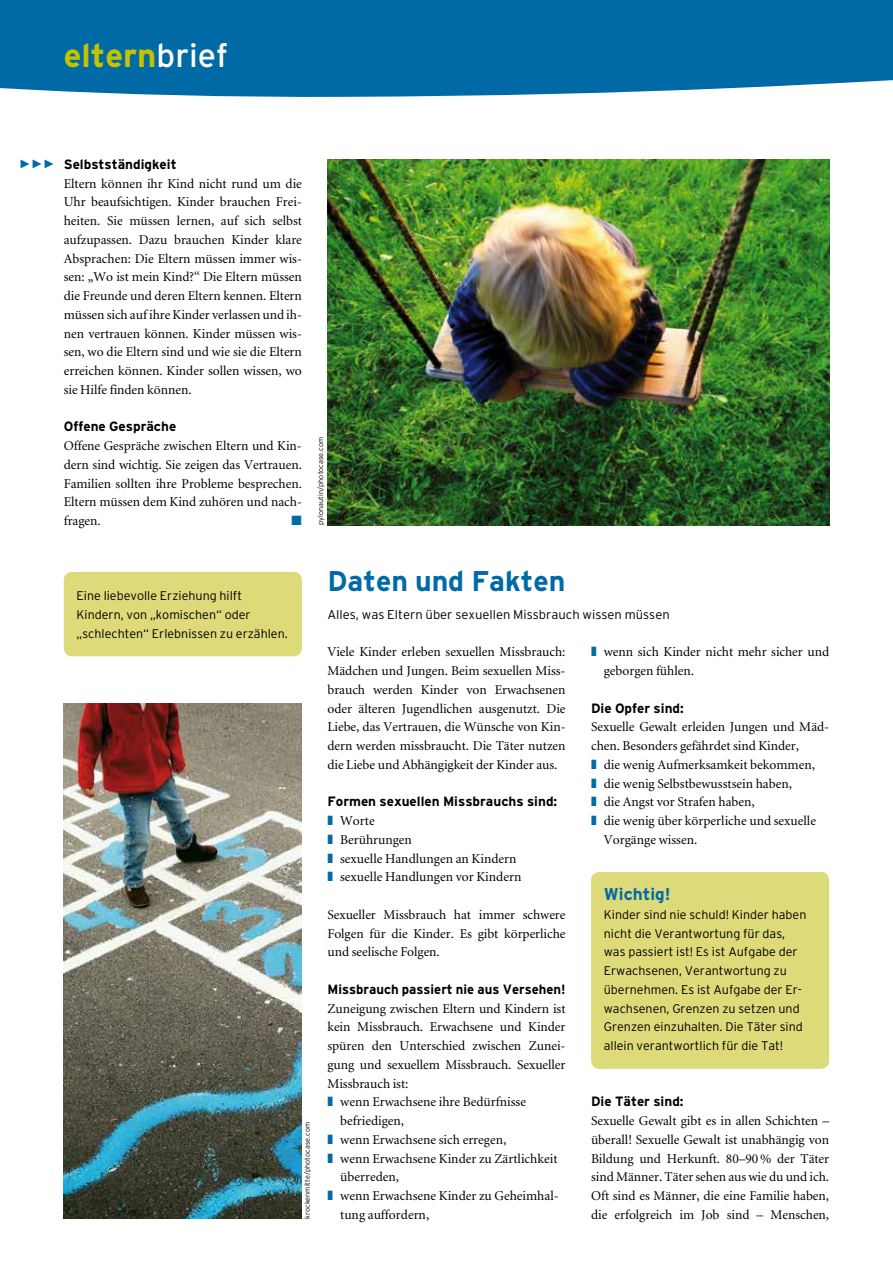
<style>
.page{position:relative;width:893px;height:1263px;background:#fff}
.page>*{position:absolute;margin:0;border:0;box-sizing:border-box;transform-origin:0 0}
.t1{font:700 33px "Interstate";color:#c5c300}
.t2{font:700 28.5px "Interstate";color:#006aa7}
.t3{font:18px "FF Dingbats Arrows One";color:#006aa7}
.t4{font:700 17.1px "Interstate";color:#006aa7}
.t5{font:13.5px/18.8px "Minion";letter-spacing:-.005em;color:#000;text-align:justify}
.t6{font:700 13.5px "Interstate";color:#000}
.t7{font:13.5px "Zapf Dingbats ITC";color:#006aa7}
.t8{font:300 12.75px "Interstate";color:#000}
.t9{font:300 12.6px/18.8px "Interstate";color:#000}
.t10{font:300 7.2px "Interstate";letter-spacing:.01em;color:#000}
.s1{font-weight:400;color:#fff}
</style>
<div class="page">
<div style="left:0;top:0;width:893px;height:97px;background:#006aa7"></div>
<img style="left:327px;top:159px;width:502px;height:366px">
<div style="left:64px;top:572px;width:238px;height:84px;background:#ddda7a;border-radius:9px"></div>
<div style="left:591px;top:872px;width:238px;height:197px;background:#ddda7a;border-radius:9px"></div>
<img style="left:64px;top:703px;width:238px;height:516px">
<h1 class="t1" style="left:64px;top:37px;width:166px">eltern<span class="s1">brief</span></h1>
<h3 class="t3" style="left:19px;top:158px;width:38px">✓✓✓</h3>
<p class="t6" style="left:64px;top:156px;width:114px">Selbstständigkeit</p>
<p class="t5" style="left:64px;top:174px;width:240px">Eltern können ihr Kind nicht rund um die Uhr beaufsichtigen. Kinder brauchen Frei&shy;heiten. Sie müssen lernen, auf sich selbst aufzupassen. Dazu brauchen Kinder klare Absprachen: Die Eltern müssen immer wis&shy;sen: „Wo ist mein Kind?“ Die Eltern müssen die Freunde und deren Eltern kennen. Eltern müssen sich auf ihre Kinder verlassen und ih&shy;nen vertrauen können. Kinder müssen wis&shy;sen, wo die Eltern sind und wie sie die Eltern erreichen können. Kinder sollen wissen, wo sie Hilfe finden können.</p>
<p class="t6" style="left:64px;top:419px;width:114px">Offene Gespräche</p>
<p class="t5" style="left:64px;top:437px;width:240px">Offene Gespräche zwischen Eltern und Kin&shy;dern sind wichtig. Sie zeigen das Vertrauen.<br>Familien sollten ihre Probleme besprechen.<br>Eltern müssen dem Kind zuhören und nach&shy;fragen.</p>
<p class="t7" style="left:292px;top:514px;width:12px">■</p>
<p class="t10" style="left:317px;top:525px;width:90px;rotate:-90deg">pylonautin/photocase.com</p>
<p class="t9" style="left:77px;top:586px;width:213px">Eine liebevolle Erziehung hilft<br>Kindern, von „komischen“ oder „schlechten“ Erlebnissen zu erzählen.</p>
<p class="t10" style="left:303px;top:1219px;width:98px;rotate:-90deg">krockenmitte/photocase.com</p>
<h2 class="t2" style="left:327px;top:565px;width:239px">Daten und Fakten</h2>
<p class="t8" style="left:327px;top:607px;width:344px">Alles, was Eltern über sexuellen Missbrauch wissen müssen</p>
<p class="t5" style="left:604px;top:643px;width:227px">wenn sich Kinder nicht mehr sicher und geborgen fühlen.</p>
<p class="t6" style="left:591px;top:700px;width:94px">Die Opfer sind:</p>
<p class="t5" style="left:591px;top:718px;width:240px">Sexuelle Gewalt erleiden Jungen und Mäd&shy;chen. Besonders gefährdet sind Kinder,</p>
<p class="t5" style="left:604px;top:756px;width:214px;text-align:left">die wenig Aufmerksamkeit bekommen, die wenig Selbstbewusstsein haben,<br>die Angst vor Strafen haben,<br>die wenig über körperliche und sexuelle<br>Vorgänge wissen.</p>
<p class="t5" style="left:327px;top:643px;width:240px">Viele Kinder erleben sexuellen Missbrauch:<br>Mädchen und Jungen. Beim sexuellen Miss&shy;brauch werden Kinder von Erwachsenen oder älteren Jugendlichen ausgenutzt. Die Liebe, das Vertrauen, die Wünsche von Kin&shy;dern werden missbraucht. Die Täter nutzen die Liebe und Abhängigkeit der Kinder aus.</p>
<p class="t6" style="left:327px;top:794px;width:231px">Formen sexuellen Missbrauchs sind:</p>
<p class="t5" style="left:340px;top:812px;width:183px;text-align:left">Worte<br>Berührungen<br>sexuelle Handlungen an Kindern sexuelle Handlungen vor Kindern</p>
<p class="t5" style="left:327px;top:906px;width:240px">Sexueller Missbrauch hat immer schwere Folgen für die Kinder. Es gibt körperliche und seelische Folgen.</p>
<p class="t6" style="left:327px;top:981px;width:240px">Missbrauch passiert nie aus Versehen!</p>
<p class="t5" style="left:327px;top:999px;width:240px">Zuneigung zwischen Eltern und Kindern ist</p>
<p class="t5" style="left:327px;top:1018px;width:240px">kein Missbrauch. Erwachsene und Kinder</p>
<p class="t5" style="left:327px;top:1037px;width:240px">spüren den Unterschied zwischen Zunei-</p>
<p class="t5" style="left:327px;top:1056px;width:240px">gung und sexuellem Missbrauch. Sexueller</p>
<p class="t5" style="left:327px;top:1074px;width:83px">Missbrauch ist:</p>
<p class="t5" style="left:340px;top:1093px;width:187px">wenn Erwachsene ihre Bedürfnisse</p>
<p class="t5" style="left:340px;top:1112px;width:65px">befriedigen,</p>
<p class="t5" style="left:340px;top:1131px;width:168px">wenn Erwachsene sich erregen,</p>
<p class="t5" style="left:340px;top:1149px;width:219px">wenn Erwachsene Kinder zu Zärtlichkeit</p>
<p class="t5" style="left:340px;top:1168px;width:60px">überreden,</p>
<p class="t5" style="left:340px;top:1187px;width:220px">wenn Erwachsene Kinder zu Geheimhal-</p>
<p class="t5" style="left:340px;top:1206px;width:91px">tung auffordern,</p>
<p class="t4" style="left:604px;top:884px;width:68px">Wichtig!</p>
<p class="t9" style="left:604px;top:905px;width:204px">Kinder sind nie schuld! Kinder haben nicht die Verantwortung für das, was passiert ist! Es ist Aufgabe der Erwachsenen, Verantwortung zu übernehmen. Es ist Aufgabe der Er&shy;wachsenen, Grenzen zu setzen und Grenzen einzuhalten. Die Täter sind allein verantwortlich für die Tat!</p>
<p class="t6" style="left:591px;top:1094px;width:94px">Die Täter sind:</p>
<p class="t5" style="left:591px;top:1112px;width:240px">Sexuelle Gewalt gibt es in allen Schichten – überall! Sexuelle Gewalt ist unabhängig von Bildung und Herkunft. 80–90% der Täter sind Männer. Täter sehen aus wie du und ich.<br>Oft sind es Männer, die eine Familie haben, die erfolgreich im Job sind – Menschen,</p>
</div>
